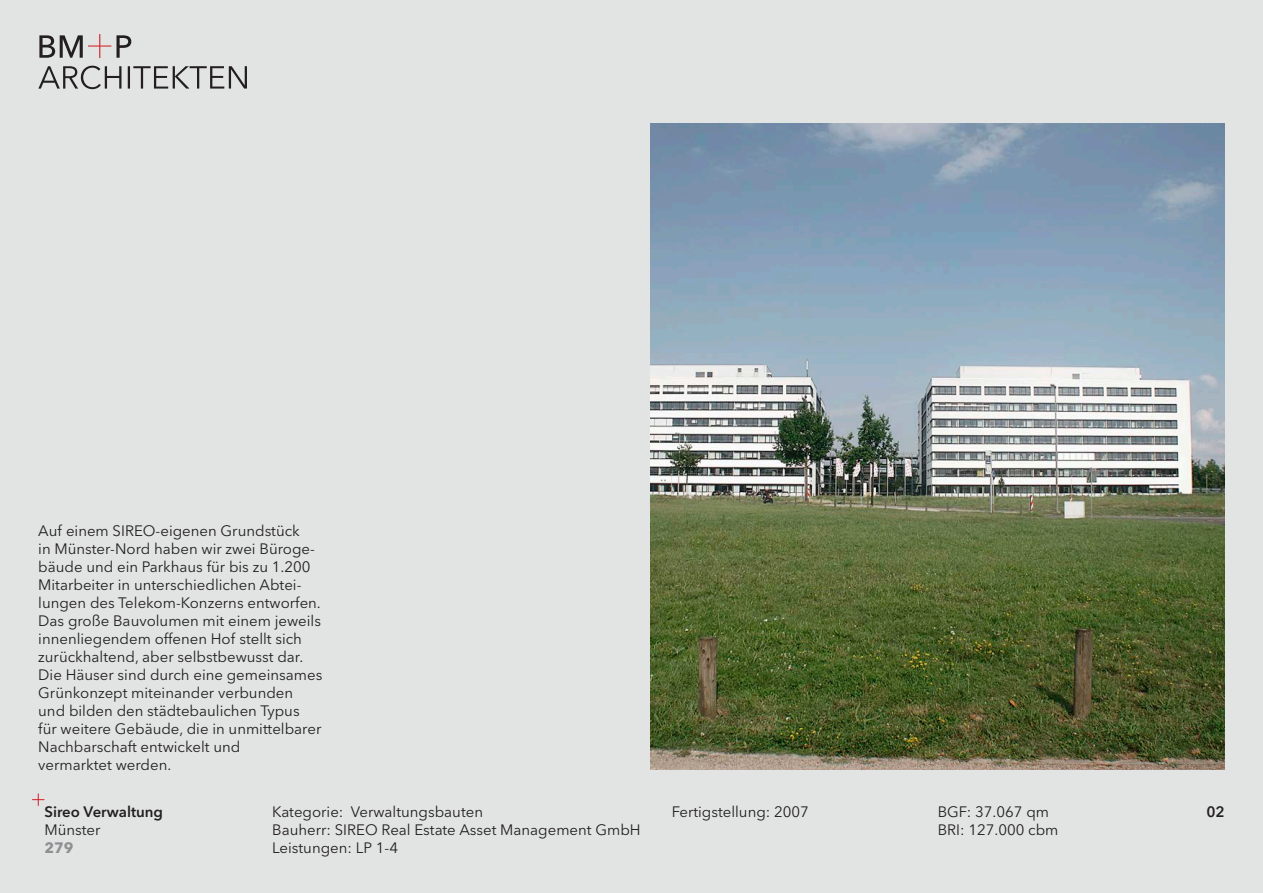
<style>
.page{position:relative;width:1263px;height:893px;background:#e2e4e4}
.page>*{position:absolute;margin:0;border:0;box-sizing:border-box;transform-origin:0 0}
.t1{font:15px/18px "Avenir Next LT Pro";color:#231f20}
.t2{font:600 15px "Avenir Next LT Pro";color:#231f20}
.t3{font:700 15px "Avenir Next LT Pro";color:#8d9091}
</style>
<div class="page">
<svg style="left:32px;top:793px;width:12px;height:13px"></svg>
<img style="left:651px;top:123px;width:574px;height:647px">
<svg style="left:39px;top:34px;width:72px;height:24px"></svg>
<svg style="left:117px;top:35px;width:14px;height:23px"></svg>
<svg style="left:38px;top:66px;width:83px;height:23px"></svg>
<hr style="left:128px;top:66px;width:2px;height:23px;background:#231f20">
<svg style="left:133px;top:66px;width:114px;height:23px"></svg>
<p class="t1" style="left:38px;top:521px;width:286px">Auf einem SIREO-eigenen Grundstück<br>in Münster-Nord haben wir zwei Büroge&shy;bäude und ein Parkhaus für bis zu 1.200<br>Mitarbeiter in unterschiedlichen Abtei&shy;lungen des Telekom-Konzerns entworfen.<br>Das große Bauvolumen mit einem jeweils innenliegendem offenen Hof stellt sich zurückhaltend, aber selbstbewusst dar.<br>Die Häuser sind durch eine gemeinsames Grünkonzept miteinander verbunden und bilden den städtebaulichen Typus<br>für weitere Gebäude, die in unmittelbarer Nachbarschaft entwickelt und</p>
<p class="t1" style="left:38px;top:755px;width:135px">vermarktet werden.</p>
<p class="t2" style="left:44px;top:803px;width:120px">Sireo Verwaltung</p>
<p class="t1" style="left:44px;top:821px;width:58px">Münster</p>
<p class="t3" style="left:44px;top:839px;width:31px">279</p>
<p class="t1" style="left:272px;top:803px;width:370px">Kategorie: Verwaltungsbauten<br>Bauherr: SIREO Real Estate Asset Management GmbH<br>Leistungen: LP 1-4</p>
<p class="t1" style="left:672px;top:803px;width:139px">Fertigstellung: 2007</p>
<p class="t1" style="left:938px;top:803px;width:122px">BGF: 37.067 qm<br>BRI: 127.000 cbm</p>
<p class="t2" style="left:1206px;top:803px;width:20px">02</p>
</div>
